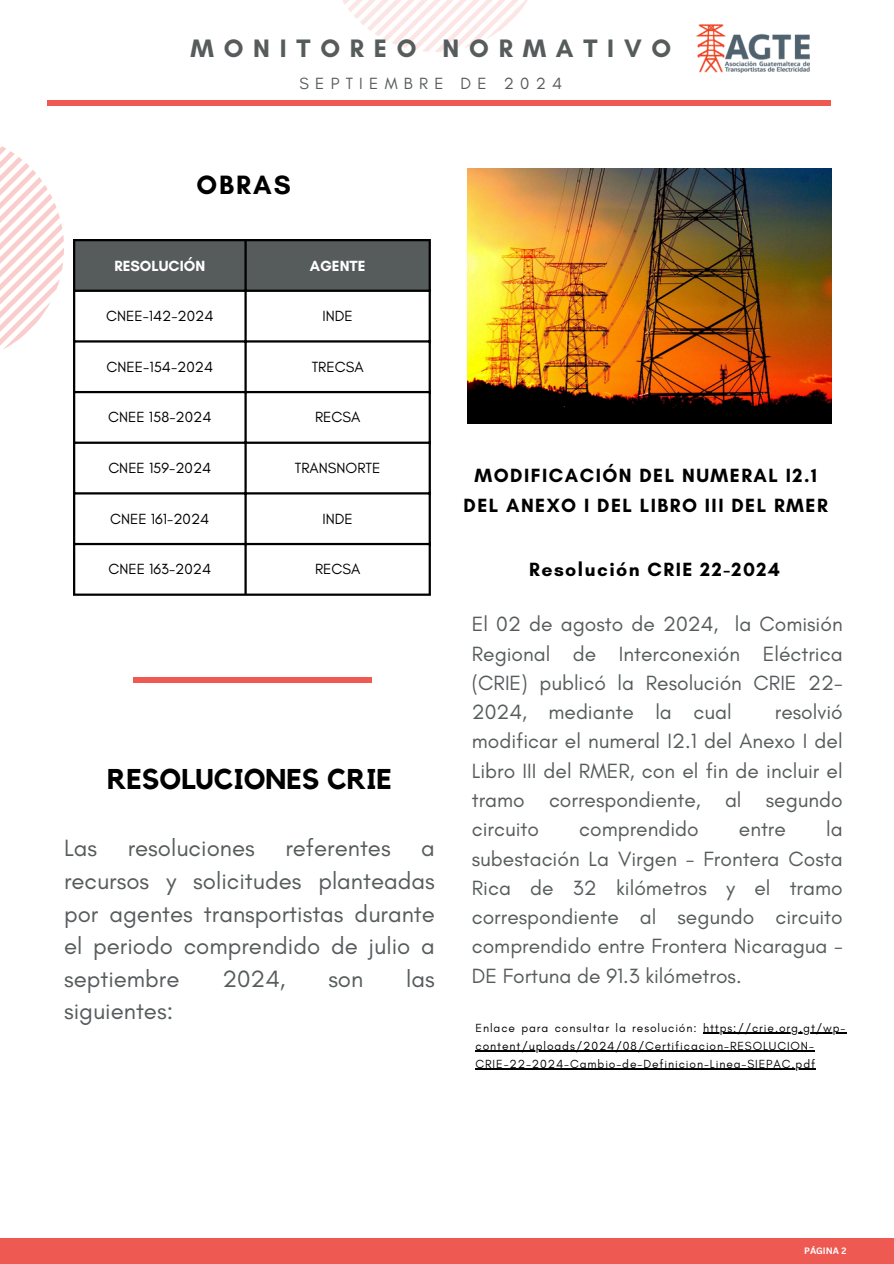
<style>
.page{position:relative;width:894px;height:1264px;background:#fff}
.page>*{position:absolute;margin:0;border:0;box-sizing:border-box;transform-origin:0 0}
.t1{font:700 28.5px "Kollektif";color:#000}
.t2{font:700 27px "Glacial Indifference";letter-spacing:.075em;color:#000}
.t3{font:700 25.65px "Glacial Indifference";letter-spacing:.38em;color:#565b5b}
.t4{font:24px/32.7px "Glacial Indifference";color:#565b5b;text-align:justify}
.t5{font:21px/29.2px "Glacial Indifference";color:#565b5b;text-align:justify}
.t6{font:700 19.5px/29.2px "Glacial Indifference";letter-spacing:.075em;color:#000;text-align:center}
.t7{font:16.5px "Glacial Indifference";letter-spacing:.38em;color:#565b5b}
.t8{font:15px "Glacial Indifference";color:#000}
.t9{font:700 15px "Glacial Indifference";color:#fff}
.t10{font:12px "Glacial Indifference";letter-spacing:.075em;color:#000}
.t11{font:700 9px "Canva Sans";color:#fff}
</style>
<div class="page">
<svg style="left:342px;top:0;width:186px;height:52px"></svg>
<div style="left:48px;top:100px;width:783px;height:6px;background:#ee5952"></div>
<img style="left:696px;top:25px;width:113px;height:48px">
<div style="left:0;top:1238px;width:893px;height:25px;background:#ee5952"></div>
<div style="left:133px;top:677px;width:238px;height:6px;background:#ee5952"></div>
<div style="left:75px;top:241px;width:353px;height:49px;background:#565b5b"></div>
<hr style="left:73px;top:241px;width:2px;height:352px;background:#000">
<hr style="left:244px;top:241px;width:3px;height:352px;background:#000">
<hr style="left:428px;top:241px;width:3px;height:352px;background:#000">
<hr style="left:73px;top:239px;width:358px;height:2px;background:#000">
<hr style="left:73px;top:290px;width:358px;height:2px;background:#000">
<hr style="left:73px;top:340px;width:358px;height:2px;background:#000">
<hr style="left:73px;top:391px;width:358px;height:2px;background:#000">
<hr style="left:73px;top:441px;width:358px;height:3px;background:#000">
<hr style="left:73px;top:492px;width:358px;height:2px;background:#000">
<hr style="left:73px;top:543px;width:358px;height:2px;background:#000">
<hr style="left:73px;top:593px;width:358px;height:3px;background:#000">
<img style="left:467px;top:168px;width:364px;height:256px">
<svg style="left:0;top:146px;width:64px;height:204px"></svg>
<hr style="left:703px;top:1032px;width:143px;height:1px;background:#000">
<hr style="left:475px;top:1050px;width:339px;height:1px;background:#000">
<hr style="left:475px;top:1068px;width:340px;height:1px;background:#000">
<p class="t3" style="left:190px;top:33px;width:482px">MONITOREO NORMATIVO</p>
<h1 class="t7" style="left:299px;top:73px;width:264px">SEPTIEMBRE DE 2024</h1>
<p class="t2" style="left:196px;top:168px;width:96px">OBRAS</p>
<h6 class="t9" style="left:114px;top:256px;width:92px">RESOLUCIÓN</h6>
<p class="t9" style="left:310px;top:256px;width:57px">AGENTE</p>
<h1 class="t8" style="left:106px;top:307px;width:109px">CNEE-142-2024</h1>
<p class="t8" style="left:322px;top:307px;width:32px">INDE</p>
<p class="t8" style="left:107px;top:357px;width:108px">CNEE-154-2024</p>
<p class="t8" style="left:311px;top:357px;width:53px">TRECSA</p>
<p class="t8" style="left:108px;top:408px;width:105px">CNEE 158-2024</p>
<p class="t8" style="left:315px;top:408px;width:47px">RECSA</p>
<p class="t8" style="left:108px;top:459px;width:104px">CNEE 159-2024</p>
<p class="t8" style="left:295px;top:459px;width:87px">TRANSNORTE</p>
<p class="t8" style="left:110px;top:509px;width:100px">CNEE 161-2024</p>
<p class="t8" style="left:322px;top:509px;width:32px">INDE</p>
<p class="t8" style="left:108px;top:560px;width:104px">CNEE 163-2024</p>
<p class="t8" style="left:315px;top:560px;width:47px">RECSA</p>
<p class="t1" style="left:107px;top:766px;width:286px">RESOLUCIONES CRIE</p>
<h3 class="t4" style="left:64px;top:831px;width:35px">Las</h3>
<h3 class="t4" style="left:128px;top:831px;width:129px">resoluciones</h3>
<h3 class="t4" style="left:285px;top:831px;width:107px">referentes</h3>
<h3 class="t4" style="left:64px;top:831px;width:372px;text-indent:357px">a recursos y solicitudes planteadas por agentes transportistas durante el periodo comprendido de julio a septiembre</h3>
<h3 class="t4" style="left:222px;top:962px;width:65px">2024,</h3>
<h3 class="t4" style="left:328px;top:962px;width:37px">son</h3>
<h3 class="t4" style="left:406px;top:962px;width:30px">las</h3>
<h3 class="t4" style="left:64px;top:994px;width:110px">siguientes:</h3>
<p class="t6" style="left:463px;top:461px;width:366px">MODIFICACIÓN DEL NUMERAL I2.1<br>DEL ANEXO I DEL LIBRO III DEL RMER</p>
<p class="t6" style="left:529px;top:554px;width:252px">Resolución CRIE 22-2024</p>
<h4 class="t5" style="left:471px;top:609px;width:372px">El 02 de agosto de 2024, la Comisión Regional de Interconexión Eléctrica (CRIE) publicó la Resolución CRIE 22- 2024, mediante la cual</h4>
<h4 class="t5" style="left:471px;top:697px;width:372px;text-indent:303px">resolvió modificar el numeral I2.1 del Anexo I del Libro III del RMER, con el fin de incluir el tramo correspondiente, al segundo circuito</h4>
<h4 class="t5" style="left:471px;top:814px;width:372px;text-indent:354px">la subestación La Virgen - Frontera Costa Rica de 32 kilómetros y el tramo correspondiente al segundo circuito comprendido entre Frontera Nicaragua - DE Fortuna de 91.3 kilómetros.</h4>
<h4 class="t5" style="left:579px;top:814px;width:121px">comprendido</h4>
<h4 class="t5" style="left:738px;top:814px;width:48px">entre</h4>
<h1 class="t10" style="left:475px;top:1020px;width:223px">Enlace para consultar la resolución:</h1>
<h2 class="t10" style="left:703px;top:1020px;width:144px">https://crie.org.gt/wp-</h2>
<h5 class="t10" style="left:475px;top:1038px;width:340px">content/uploads/2024/08/Certificacion-RESOLUCION-</h5>
<p class="t10" style="left:475px;top:1056px;width:341px">CRIE-22-2024-Cambio-de-Definicion-Linea-SIEPAC.pdf</p>
<p class="t11" style="left:803px;top:1243px;width:44px">PÁGINA 2</p>
</div>
